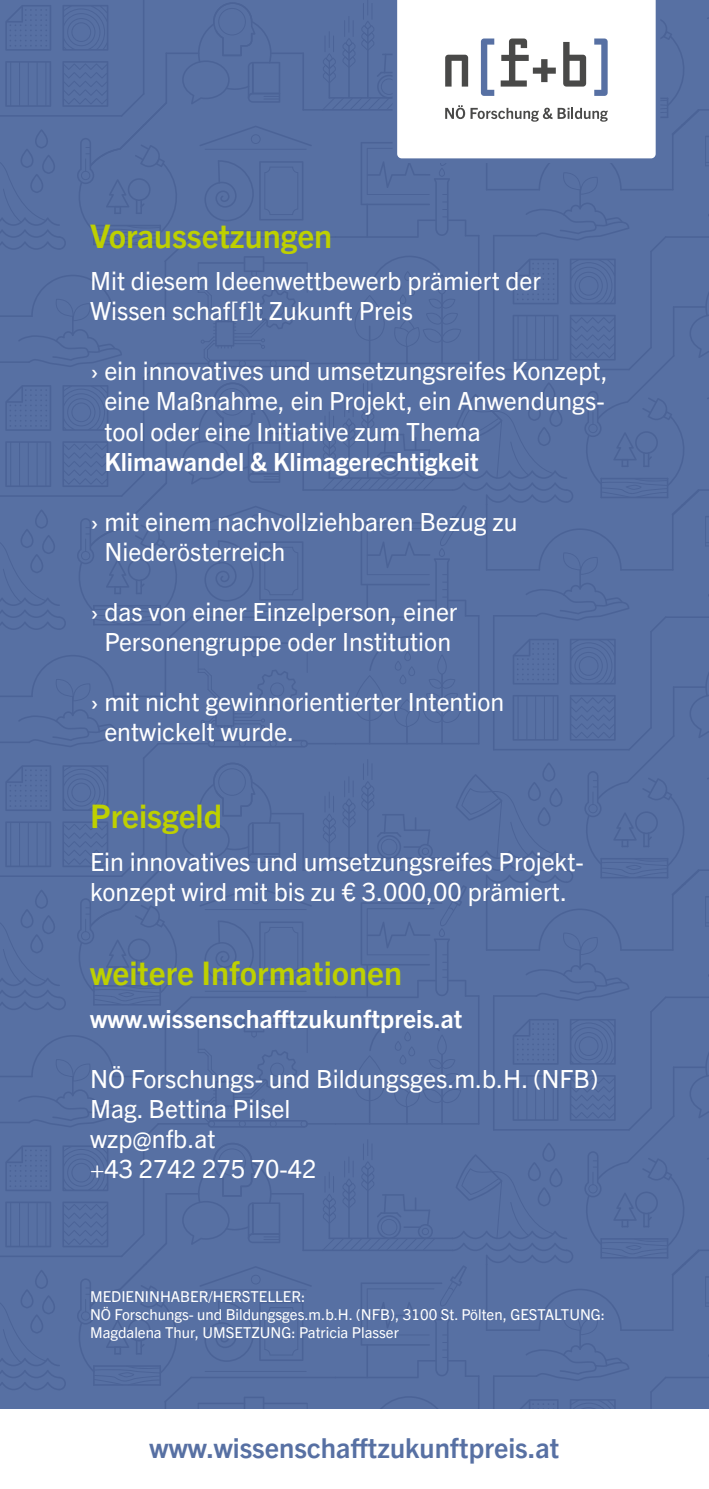
<style>
.page{position:relative;width:709px;height:1489px;background:#fff}
.page>*{position:absolute;margin:0;border:0;box-sizing:border-box;transform-origin:0 0}
.t1{font:700 32.5px "Trade Gothic Next LT Pro";color:#bed000}
.t2{font:700 27.5px "Trade Gothic Next LT Pro";color:#5770a3}
.t3{font:25px/30px "Trade Gothic Next LT Pro";color:#fff}
.t4{font:700 25px "Trade Gothic Next LT Pro";color:#fff}
.t5{font:15px/18px "Trade Gothic Next LT Pro";color:#fff}
</style>
<div class="page">
<div style="left:0;top:0;width:709px;height:1408px;background:#5770a3"></div>
<div style="left:397px;top:0;width:259px;height:159px;background:#fff"></div>
<svg style="left:445px;top:55px;width:23px;height:32px"></svg>
<svg style="left:481px;top:38px;width:13px;height:58px"></svg>
<svg style="left:563px;top:42px;width:23px;height:45px"></svg>
<svg style="left:500px;top:39px;width:56px;height:48px"></svg>
<svg style="left:594px;top:38px;width:13px;height:58px"></svg>
<svg style="left:445px;top:105px;width:162px;height:17px"></svg>
<h1 class="t1" style="left:90px;top:213px;width:244px">Voraussetzungen</h1>
<p class="t3" style="left:90px;top:265px;width:452px">Mit diesem Ideenwettbewerb prämiert der<br>Wissen schaf[f]t Zukunft Preis</p>
<p class="t3" style="left:104px;top:355px;width:505px;text-indent:-14px">› ein innovatives und umsetzungsreifes Konzept, eine Maßnahme, ein Projekt, ein Anwendungs&shy;tool oder eine Initiative zum Thema</p>
<p class="t4" style="left:104px;top:444px;width:376px">Klimawandel &amp; Klimagerechtigkeit</p>
<p class="t3" style="left:104px;top:505px;width:414px;text-indent:-14px">› mit einem nachvollziehbaren Bezug zu<br>Niederösterreich</p>
<p class="t3" style="left:90px;top:595px;width:369px;text-align:center">› das von einer Einzelperson, einer<br>Personengruppe oder Institution</p>
<p class="t3" style="left:104px;top:685px;width:401px;text-indent:-14px">› mit nicht gewinnorientierter Intention entwickelt wurde.</p>
<h1 class="t1" style="left:90px;top:794px;width:134px">Preisgeld</h1>
<p class="t3" style="left:90px;top:845px;width:495px">Ein innovatives und umsetzungsreifes Projekt&shy;konzept wird mit bis zu € 3.000,00 prämiert.</p>
<h1 class="t1" style="left:90px;top:950px;width:313px">weitere Informationen</h1>
<p class="t4" style="left:90px;top:1001px;width:374px">www.wissenschafftzukunftpreis.at</p>
<p class="t3" style="left:90px;top:1061px;width:510px">NÖ Forschungs- und Bildungsges.m.b.H. (NFB)<br>Mag. Bettina Pilsel<br>wzp@nfb.at<br>+43 2742 275 70-42</p>
<p class="t5" style="left:90px;top:1286px;width:516px">MEDIENINHABER/HERSTELLER:<br>NÖ Forschungs- und Bildungsges.m.b.H. (NFB), 3100 St. Pölten, GESTALTUNG:<br>Magdalena Thur, UMSETZUNG: Patricia Plasser</p>
<p class="t2" style="left:150px;top:1429px;width:411px">www.wissenschafftzukunftpreis.at</p>
</div>
